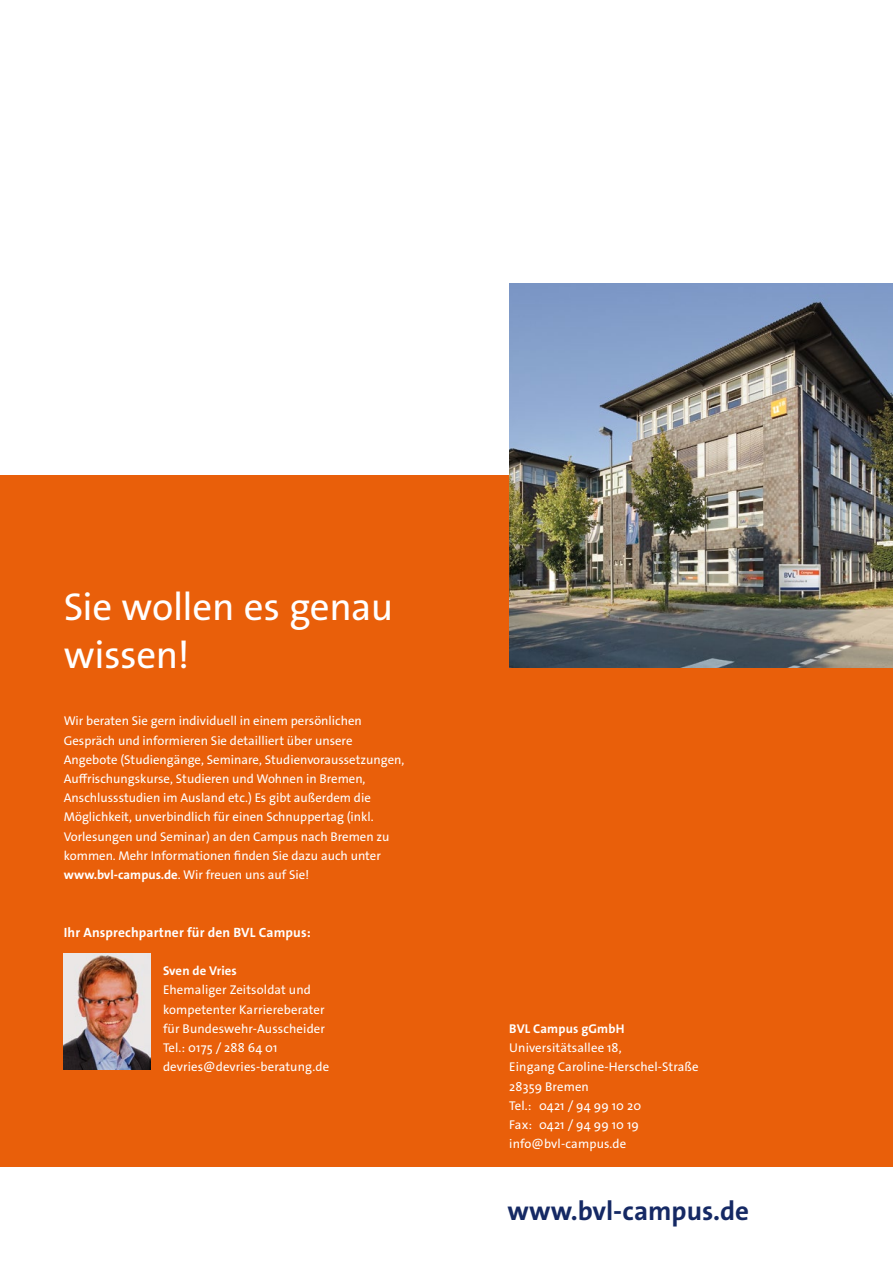
<style>
.page{position:relative;width:893px;height:1263px;background:#fff}
.page>*{position:absolute;margin:0;border:0;box-sizing:border-box;transform-origin:0 0}
.t1{font:39px/48px "The Sans LP5 Plain";letter-spacing:-.01em;color:#fff}
.t2{font:27px "The Sans LP7 Bld";color:#152964}
.t3{font:13.5px "The Sans LP7 Bld";letter-spacing:.01em;color:#fff}
.t4{font:12.75px/19.2px "The Sans LP5 Plain";color:#fff}
.t5{font:12.75px "The Sans LP7 Bld";letter-spacing:.01em;color:#fff}
.s1{font-family:"The Sans LP7 Bld"}
</style>
<div class="page">
<div style="left:0;top:475px;width:893px;height:692px;background:#e95f0a"></div>
<img style="left:64px;top:954px;width:86px;height:115px">
<img style="left:509px;top:283px;width:384px;height:385px">
<h1 class="t1" style="left:64px;top:583px;width:331px">Sie wollen es genau wissen!</h1>
<p class="t4" style="left:64px;top:711px;width:342px">Wir beraten Sie gern individuell in einem persönlichen Gespräch und informieren Sie detailliert über unsere Angebote (Studiengänge, Seminare, Studienvoraussetzungen, Auffrischungskurse, Studieren und Wohnen in Bremen, Anschlussstudien im Ausland etc.) Es gibt außerdem die Möglichkeit, unverbindlich für einen Schnuppertag (inkl.<br>Vorlesungen und Seminar) an den Campus nach Bremen zu kommen. Mehr Informationen finden Sie dazu auch unter <span class="s1">www.bvl-campus.de</span>. Wir freuen uns auf Sie!</p>
<p class="t3" style="left:64px;top:923px;width:249px">Ihr Ansprechpartner für den BVL Campus:</p>
<p class="t5" style="left:163px;top:963px;width:75px">Sven de Vries</p>
<p class="t4" style="left:163px;top:980px;width:168px">Ehemaliger Zeitsoldat und kompetenter Karriereberater für Bundeswehr-Ausscheider<br>Tel.: 0175 / 288 64 01 devries@devries-beratung.de</p>
<p class="t5" style="left:509px;top:1020px;width:117px">BVL Campus gGmbH</p>
<p class="t4" style="left:509px;top:1038px;width:191px">Universitätsallee 18,<br>Eingang Caroline-Herschel-Straße<br>28359 Bremen<br>Tel.: 0421 / 94 99 10 20<br>Fax: 0421 / 94 99 10 19 info@bvl-campus.de</p>
<h2 class="t2" style="left:507px;top:1193px;width:243px">www.bvl-campus.de</h2>
</div>
